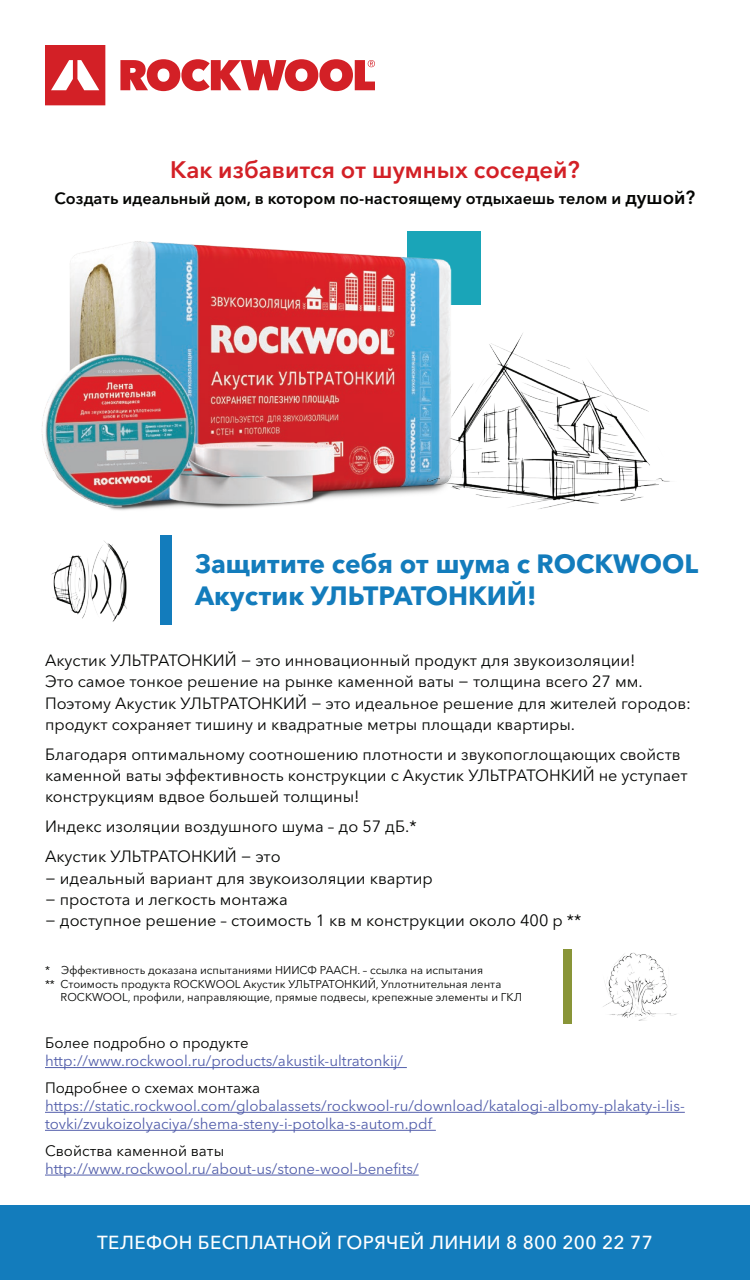
<style>
.page{position:relative;width:750px;height:1280px;background:#fff}
.page>*{position:absolute;margin:0;border:0;box-sizing:border-box;transform-origin:0 0}
.t1{font:700 26.25px/31.5px "Avenir Next Cyr";color:#137cbc}
.t2{font:600 23.75px "Avenir Next Cyr";color:#d32026}
.t3{font:500 18.75px "Avenir Next Cyr";letter-spacing:.02em;color:#fff}
.t4{font:16.25px/21.2px "Avenir Next Cyr";color:#040503}
.t5{font:600 16.25px "Avenir Next Cyr";color:#040503}
.t6{font:15px/18px "Avenir Next Cyr";color:#535fab}
.t7{font:15px "Avenir Next Cyr";color:#040503}
.t8{font:11.25px "Avenir Next Cyr";color:#040503}
.s1{font-size:18.75px}
</style>
<div class="page">
<div style="left:0;top:1205px;width:750px;height:75px;background:#137cbc"></div>
<svg style="left:45px;top:45px;width:60px;height:60px"></svg>
<svg style="left:120px;top:59px;width:255px;height:32px"></svg>
<hr style="left:45px;top:1067px;width:362px;height:1px;background:#535fab">
<hr style="left:45px;top:1112px;width:640px;height:1px;background:#535fab">
<hr style="left:45px;top:1130px;width:391px;height:1px;background:#535fab">
<hr style="left:45px;top:1175px;width:374px;height:1px;background:#535fab">
<img style="left:42px;top:231px;width:439px;height:280px">
<img style="left:415px;top:319px;width:255px;height:192px">
<img style="left:51px;top:541px;width:77px;height:81px">
<div style="left:160px;top:535px;width:11px;height:90px;background:#137cbc"></div>
<div style="left:563px;top:949px;width:9px;height:75px;background:#899538"></div>
<img style="left:603px;top:952px;width:74px;height:69px">
<h2 class="t2" style="left:170px;top:155px;width:411px">Как избавится от шумных соседей?</h2>
<p class="t5" style="left:55px;top:189px;width:642px">Создать идеальный дом, в котором по-настоящему отдыхаешь телом и <span class="s1">душой?</span></p>
<h1 class="t1" style="left:195px;top:548px;width:505px">Защитите себя от шума с ROCKWOOL<br>Акустик УЛЬТРАТОНКИЙ!</h1>
<p class="t4" style="left:45px;top:650px;width:647px">Акустик УЛЬТРАТОНКИЙ − это инновационный продукт для звукоизоляции!<br>Это самое тонкое решение на рынке каменной ваты − толщина всего 27 мм.<br>Поэтому Акустик УЛЬТРАТОНКИЙ − это идеальное решение для жителей городов: продукт сохраняет тишину и квадратные метры площади квартиры.</p>
<p class="t4" style="left:45px;top:744px;width:644px">Благодаря оптимальному соотношению плотности и звукопоглощающих свойств каменной ваты эффективность конструкции с Акустик УЛЬТРАТОНКИЙ не уступает конструкциям вдвое большей толщины!</p>
<p class="t4" style="left:45px;top:812px;width:373px;line-height:30px">Индекс изоляции воздушного шума – до 57 дБ.*<br>Акустик УЛЬТРАТОНКИЙ − это</p>
<p class="t4" style="left:45px;top:867px;width:538px">− идеальный вариант для звукоизоляции квартир<br>− простота и легкость монтажа<br>− доступное решение – стоимость 1 кв м конструкции около 400 р **</p>
<p class="t8" style="left:45px;top:964px;width:440px">* Эффективность доказана испытаниями НИИСФ РААСН. – ссылка на испытания</p>
<p class="t8" style="left:45px;top:977px;width:458px">** Стоимость продукта ROCKWOOL Акустик УЛЬТРАТОНКИЙ, Уплотнительная лента</p>
<p class="t8" style="left:61px;top:991px;width:463px">ROCKWOOL, профили, направляющие, прямые подвесы, крепежные элементы и ГКЛ</p>
<p class="t7" style="left:45px;top:1034px;width:205px">Более подробно о продукте</p>
<p class="t6" style="left:45px;top:1052px;width:360px">http://www.rockwool.ru/products/akustik-ultratonkij/</p>
<p class="t7" style="left:45px;top:1079px;width:217px">Подробнее о схемах монтажа</p>
<p class="t6" style="left:45px;top:1097px;width:641px">https://static.rockwool.com/globalassets/rockwool-ru/download/katalogi-albomy-plakaty-i-lis&shy;tovki/zvukoizolyaciya/shema-steny-i-potolka-s-autom.pdf</p>
<p class="t7" style="left:45px;top:1141px;width:181px">Свойства каменной ваты</p>
<p class="t6" style="left:45px;top:1159px;width:375px">http://www.rockwool.ru/about-us/stone-wool-benefits/</p>
<p class="t3" style="left:97px;top:1231px;width:557px">ТЕЛЕФОН БЕСПЛАТНОЙ ГОРЯЧЕЙ ЛИНИИ 8 800 200 22 77</p>
</div>
